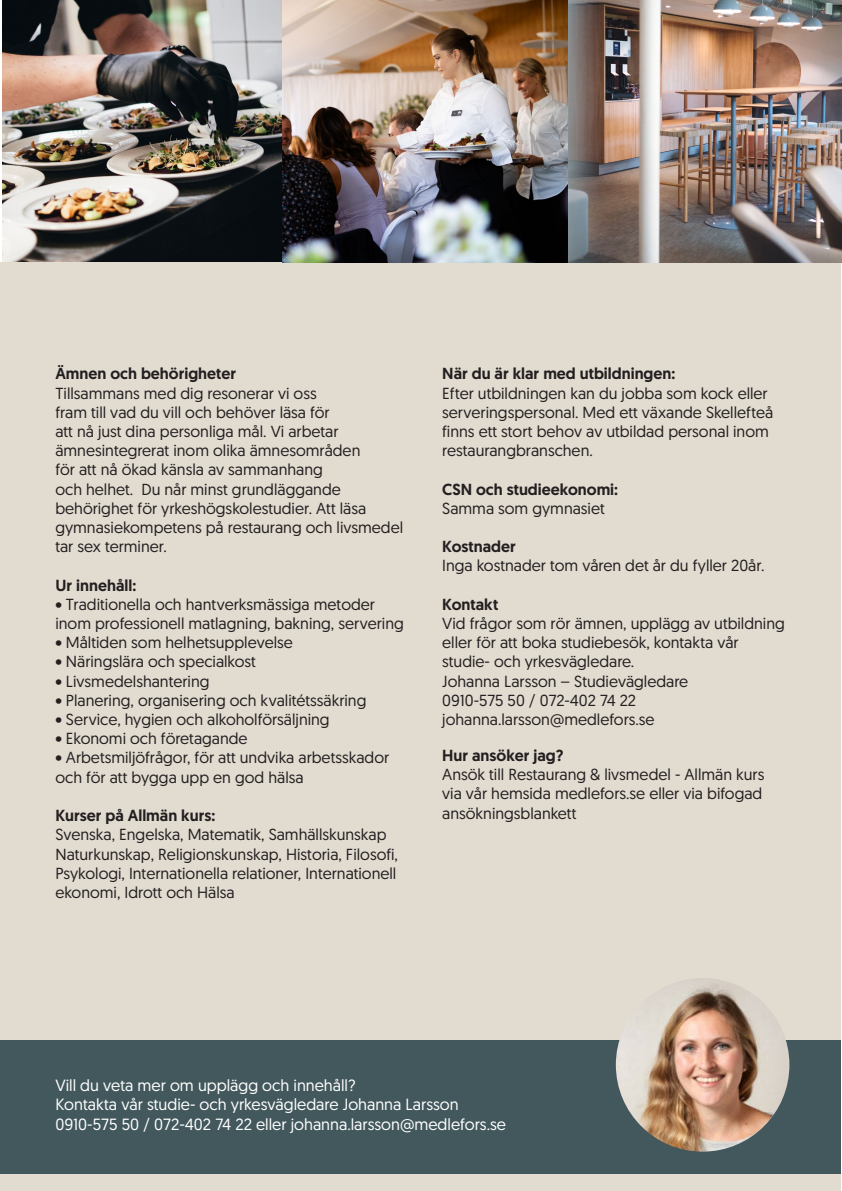
<style>
.page{position:relative;width:842px;height:1191px;background:#fff}
.page>*{position:absolute;margin:0;border:0;box-sizing:border-box;transform-origin:0 0}
.t1{font:16.2px "Geomanist";color:#fff}
.Allmänt_styckeformat{font:16px/19.2px "Geomanist";color:#231f20}
.t2{font:500 16px "Geomanist";color:#231f20}
.s1{font-weight:500}
</style>
<div class="page">
<img style="left:3px;top:0;width:280px;height:263px">
<div style="left:0;top:263px;width:840px;height:928px;background:#e1dbd0"></div>
<div style="left:0;top:1040px;width:840px;height:134px;background:#42585d"></div>
<img style="left:283px;top:0;width:559px;height:263px">
<img style="left:616px;top:978px;width:173px;height:173px;border-radius:87px">
<p class="t2" style="left:55px;top:363px;width:182px">Ämnen och behörigheter</p>
<p class="Allmänt_styckeformat" style="left:55px;top:383px;width:349px">Tillsammans med dig resonerar vi oss<br>fram till vad du vill och behöver läsa för<br>att nå just dina personliga mål. Vi arbetar ämnesintegrerat inom olika ämnesområden<br>för att nå ökad känsla av sammanhang<br>och helhet. Du når minst grundläggande behörighet för yrkeshögskolestudier. Att läsa gymnasiekompetens på restaurang och livsmedel tar sex terminer.</p>
<p class="t2" style="left:55px;top:574px;width:82px">Ur innehåll:</p>
<p class="Allmänt_styckeformat" style="left:55px;top:594px;width:350px">• Traditionella och hantverksmässiga metoder inom professionell matlagning, bakning, servering</p>
<p class="Allmänt_styckeformat" style="left:55px;top:632px;width:239px">• Måltiden som helhetsupplevelse</p>
<p class="Allmänt_styckeformat" style="left:55px;top:651px;width:202px">• Näringslära och specialkost</p>
<p class="Allmänt_styckeformat" style="left:55px;top:671px;width:156px">• Livsmedelshantering</p>
<p class="Allmänt_styckeformat" style="left:55px;top:690px;width:313px">• Planering, organisering och kvalitétssäkring</p>
<p class="Allmänt_styckeformat" style="left:55px;top:709px;width:276px">• Service, hygien och alkoholförsäljning</p>
<p class="Allmänt_styckeformat" style="left:55px;top:728px;width:194px">• Ekonomi och företagande</p>
<p class="Allmänt_styckeformat" style="left:55px;top:747px;width:335px">• Arbetsmiljöfrågor, för att undvika arbetsskador och för att bygga upp en god hälsa</p>
<p class="Allmänt_styckeformat" style="left:55px;top:805px;width:344px"><span class="s1">Kurser på Allmän kurs:<br></span>Svenska, Engelska, Matematik, Samhällskunskap Naturkunskap, Religionskunskap, Historia, Filosofi, Psykologi, Internationella relationer, Internationell ekonomi, Idrott och Hälsa</p>
<p class="t2" style="left:442px;top:363px;width:235px">När du är klar med utbildningen:</p>
<p class="Allmänt_styckeformat" style="left:442px;top:383px;width:333px">Efter utbildningen kan du jobba som kock eller serveringspersonal. Med ett växande Skellefteå finns ett stort behov av utbildad personal inom restaurangbranschen.</p>
<p class="t2" style="left:442px;top:478px;width:177px">CSN och studieekonomi:</p>
<p class="Allmänt_styckeformat" style="left:442px;top:498px;width:164px">Samma som gymnasiet</p>
<p class="t2" style="left:442px;top:536px;width:75px">Kostnader</p>
<p class="Allmänt_styckeformat" style="left:442px;top:555px;width:324px">Inga kostnader tom våren det år du fyller 20år.</p>
<p class="t2" style="left:442px;top:593px;width:58px">Kontakt</p>
<p class="Allmänt_styckeformat" style="left:442px;top:613px;width:344px">Vid frågor som rör ämnen, upplägg av utbildning eller för att boka studiebesök, kontakta vår studie- och yrkesvägledare.</p>
<p class="Allmänt_styckeformat" style="left:442px;top:671px;width:247px">Johanna Larsson – Studievägledare</p>
<p class="Allmänt_styckeformat" style="left:442px;top:690px;width:195px">0910-575 50 / 072-402 74 22</p>
<p class="Allmänt_styckeformat" style="left:442px;top:709px;width:214px">johanna.larsson@medlefors.se</p>
<p class="t2" style="left:442px;top:745px;width:123px">Hur ansöker jag?</p>
<p class="Allmänt_styckeformat" style="left:442px;top:764px;width:324px">Ansök till Restaurang &amp; livsmedel - Allmän kurs</p>
<p class="Allmänt_styckeformat" style="left:442px;top:783px;width:322px">via vår hemsida medlefors.se eller via bifogad ansökningsblankett</p>
<p class="t1" style="left:55px;top:1074px;width:302px">Vill du veta mer om upplägg och innehåll?</p>
<p class="t1" style="left:55px;top:1094px;width:405px">Kontakta vår studie- och yrkesvägledare Johanna Larsson</p>
<p class="t1" style="left:55px;top:1113px;width:452px">0910-575 50 / 072-402 74 22 eller johanna.larsson@medlefors.se</p>
</div>
